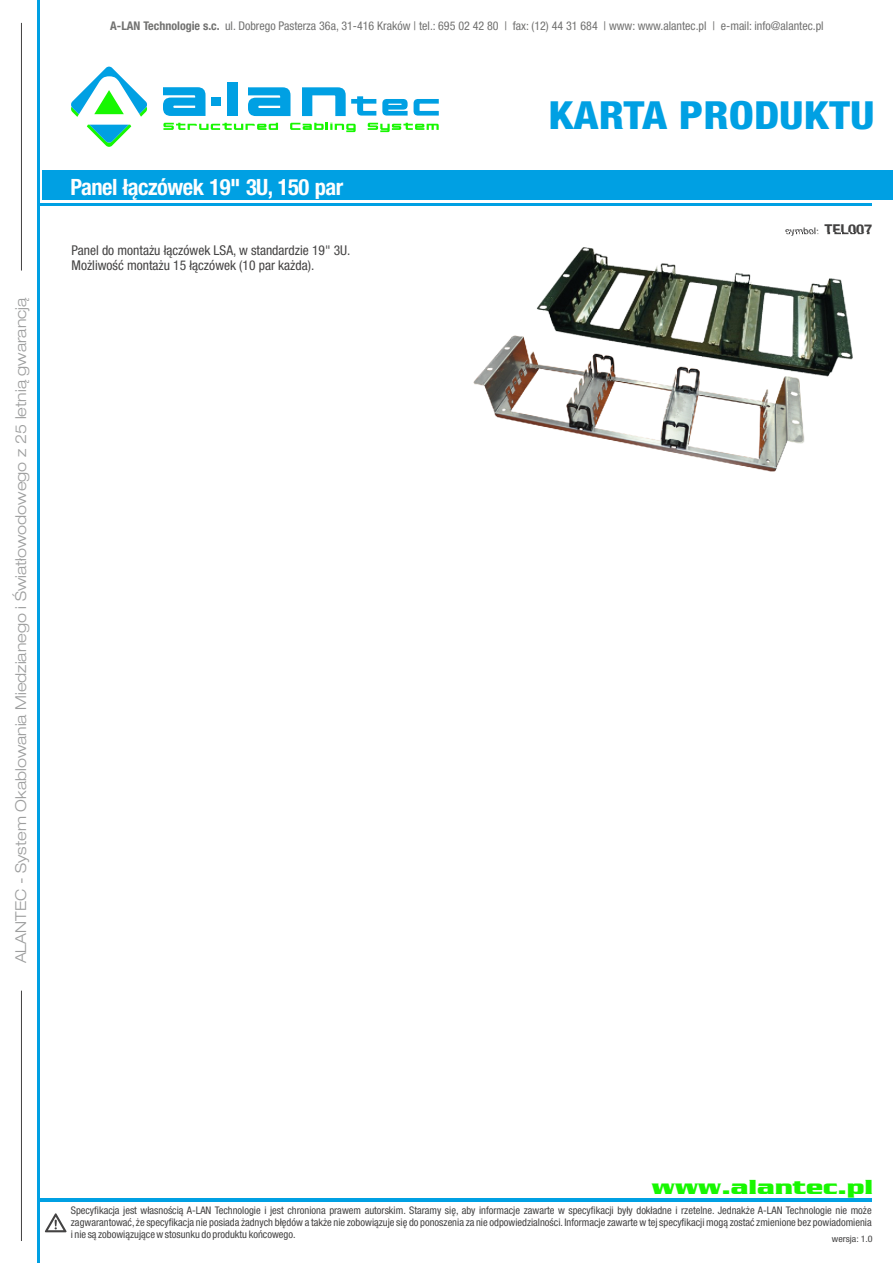
<style>
.page{position:relative;width:893px;height:1263px;background:#fff}
.page>*{position:absolute;margin:0;border:0;box-sizing:border-box;transform-origin:0 0}
.t1{font:800 condensed 38.85px "Helvetica Neue LT Pro";color:#00a0e3;scale:1.14 1}
.t2{font:700 condensed 22.5px "Helvetica Neue LT Pro";letter-spacing:-.02em;color:#fefefe}
.t3{font:700 21px "Serpentine";color:#17f700;scale:1.14 1}
.t4{font:300 expanded 15px "Helvetica Neue LT Pro";color:#9d9e9e}
.t5{font:condensed 13.5px/15.5px "Helvetica Neue LT Pro";color:#434242}
.t6{font:condensed 12px "Helvetica Neue LT Pro";color:#727271}
.t7{font:condensed 10.5px/12px "Helvetica Neue LT Pro";color:#434242;text-align:justify}
.t8{font:condensed 10.5px "Helvetica Neue LT Pro";color:#434242;scale:1.11 1}
.t9{font:condensed 9px "Helvetica Neue LT Pro";color:#434242;scale:1.11 1}
.s1{font-weight:700}
.s2{font-weight:700;font-size:15px}
</style>
<div class="page">
<div style="left:43px;top:170px;width:850px;height:30px;background:#00a0e3"></div>
<hr style="left:40px;top:1198px;width:832px;height:4px;background:#00a0e3">
<hr style="left:40px;top:203px;width:832px;height:3px;background:#00a0e3">
<svg style="left:71px;top:66px;width:76px;height:81px"></svg>
<svg style="left:163px;top:123px;width:115px;height:7px"></svg>
<svg style="left:290px;top:123px;width:66px;height:9px"></svg>
<svg style="left:368px;top:123px;width:71px;height:9px"></svg>
<svg style="left:163px;top:87px;width:43px;height:29px"></svg>
<div style="left:212px;top:97px;width:9px;height:9px;background:#00a0e3"></div>
<div style="left:227px;top:83px;width:11px;height:33px;background:#00a0e3"></div>
<svg style="left:248px;top:87px;width:42px;height:29px"></svg>
<svg style="left:302px;top:87px;width:74px;height:29px"></svg>
<svg style="left:382px;top:99px;width:26px;height:17px"></svg>
<svg style="left:414px;top:99px;width:25px;height:17px"></svg>
<svg style="left:45px;top:1213px;width:22px;height:19px"></svg>
<hr style="left:38px;top:0;width:2px;height:1263px;background:#00a0e3">
<hr style="left:21px;top:991px;width:1px;height:250px;background:#434242">
<hr style="left:21px;top:23px;width:1px;height:248px;background:#434242">
<img style="left:473px;top:233px;width:397px;height:239px">
<h3 class="t4" style="left:16px;top:963px;width:667px;rotate:-90deg">ALANTEC - System Okablowania Miedzianego i Światłowodowego z 25 letnią gwarancją</h3>
<p class="t6" style="left:110px;top:22px;width:715px"><span class="s1">A-LAN Technologie s.c.</span> ul. Dobrego Pasterza 36a, 31-416 Kraków | tel.: 695 02 42 80 | fax: (12) 44 31 684 | www: www.alantec.pl | e-mail: info@alantec.pl</p>
<h2 class="t2" style="left:70px;top:179px;width:274px">Panel łączówek 19" 3U, 150 par</h2>
<p class="t5" style="left:72px;top:244px;width:280px">Panel do montażu łączówek LSA, w standardzie 19" 3U.<br>Możliwość montażu 15 łączówek (10 par każda).</p>
<h1 class="t1" style="left:548px;top:101px;width:288px">KARTA PRODUKTU</h1>
<p class="t8" style="left:785px;top:227px;width:80px">symbol: <span class="s2">TEL007</span></p>
<h3 class="t3" style="left:652px;top:1175px;width:196px">www.alantec.pl</h3>
<p class="t7" style="left:71px;top:1206px;width:802px">Specyfikacja jest własnością A-LAN Technologie i jest chroniona prawem autorskim. Staramy się, aby informacje zawarte w specyfikacji były dokładne i rzetelne. Jednakże A-LAN Technologie nie może zagwarantować,że specyfikacja nie posiada żadnych błędów a także nie zobowiązuje się do ponoszenia za nie odpowiedzialności. Informacje zawarte w tej specyfikacji mogą zostać zmienione bez powiadomienia i nie są zobowiązujące w stosunku do produktu końcowego.</p>
<p class="t9" style="left:832px;top:1235px;width:38px">wersja: 1.0</p>
</div>
